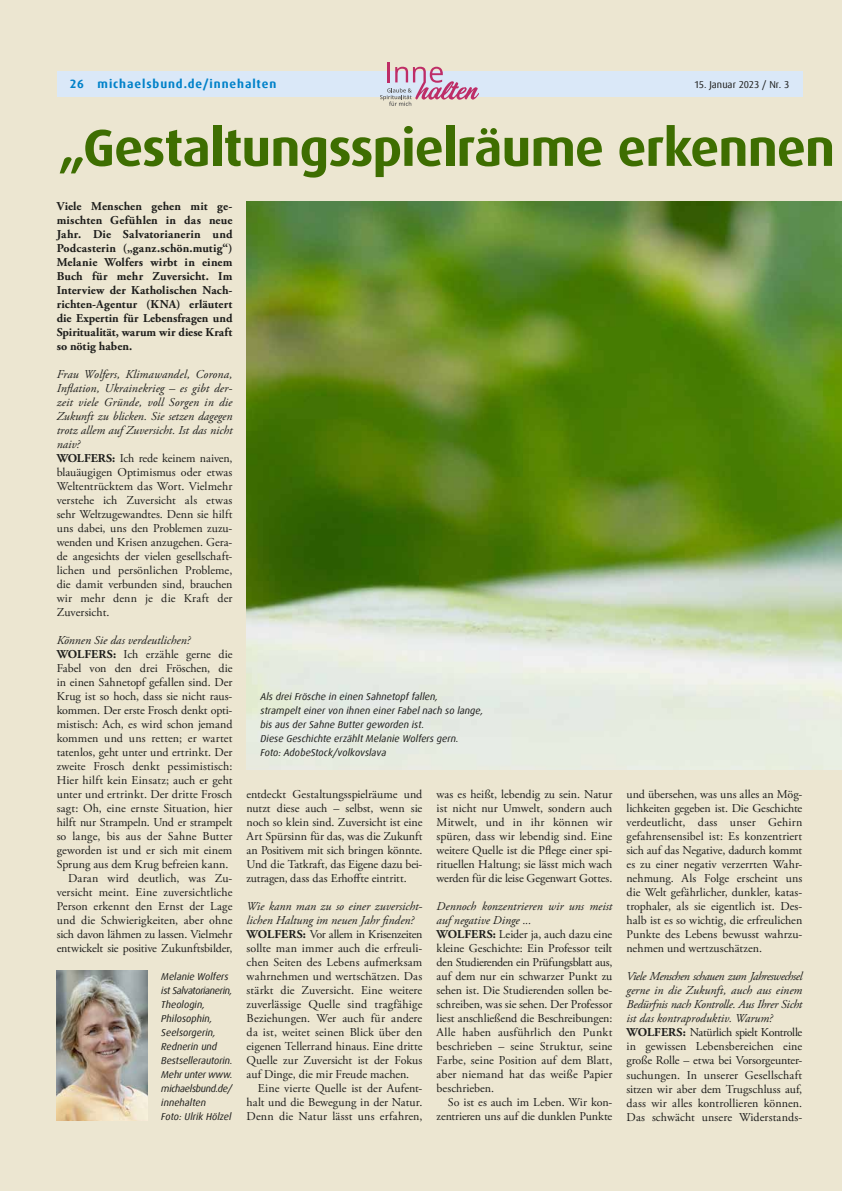
<style>
.page{position:relative;width:842px;height:1191px;background:#ece6d1}
.page>*{position:absolute;margin:0;border:0;box-sizing:border-box;transform-origin:0 0}
.t1{font:700 52px "Dax Offc Pro";letter-spacing:-.02em;color:#3e6e01}
.t2{font:12px/14px "Adobe Garamond Pro";color:#1d1d1b}
.t3{font:700 12px/14px "Adobe Garamond Pro";letter-spacing:.005em;color:#1d1d1b;text-align:justify}
.t4{font:700 12px "Dax Offc Pro";letter-spacing:.075em;color:#0081c9}
.t5{font:italic 12px "Adobe Garamond Pro";color:#1d1d1b}
.t6{font:italic 10px/14px "Dax Offc Pro";color:#1d1d1b}
.t7{font:10px "Dax Offc Pro";color:#1d1d1b}
.s1{font-style:italic}
.s2{font-weight:700}
</style>
<div class="page">
<div style="left:57px;top:71px;width:745px;height:25px;background:#dae8f8"></div>
<hr style="left:388px;top:62px;width:2px;height:20px;background:#be2d67">
<svg style="left:380px;top:67px;width:99px;height:39px"></svg>
<img style="left:57px;top:970px;width:90px;height:150px">
<img style="left:247px;top:202px;width:595px;height:568px">
<p class="t4" style="left:70px;top:76px;width:208px">26 michaelsbund.de/innehalten</p>
<p class="t7" style="left:694px;top:78px;width:97px">15. Januar 2023 / Nr. 3</p>
<h1 class="t1" style="left:58px;top:114px;width:779px">„Gestaltungsspielräume erkennen</h1>
<p class="t3" style="left:57px;top:199px;width:177px">Viele Menschen gehen mit ge&shy;mischten Gefühlen in das neue Jahr. Die Salvatorianerin und Podcasterin („ganz.schön.mutig“)<br>Melanie Wolfers wirbt in einem Buch für mehr Zuversicht. Im Interview der Katholischen Nach&shy;richten-Agentur (KNA) erläutert die Expertin für Lebensfragen und Spiritualität, warum wir diese Kraft so nötig haben.</p>
<p class="t2" style="left:57px;top:367px;width:177px"><span class="s1">Frau Wolfers, Klimawandel, Corona, Inflation, Ukrainekrieg – es gibt der&shy;zeit viele Gründe, voll Sorgen in die Zukunft zu blicken. Sie setzen dagegen trotz allem auf Zuversicht. Ist das nicht naiv?<br></span><span class="s2">WOLFERS:</span> Ich rede keinem naiven, blauäugigen Optimismus oder etwas Weltentrücktem das Wort. Vielmehr verstehe ich Zuversicht als etwas sehr Weltzugewandtes. Denn sie hilft uns dabei, uns den Problemen zuzu&shy;wenden und Krisen anzugehen. Gera&shy;de angesichts der vielen gesellschaft&shy;lichen und persönlichen Probleme, die damit verbunden sind, brauchen wir mehr denn je die Kraft der Zuversicht.</p>
<p class="t5" style="left:57px;top:633px;width:135px">Können Sie das verdeutlichen?</p>
<p class="t2" style="left:57px;top:647px;width:177px"><span class="s2">WOLFERS:</span> Ich erzähle gerne die</p>
<p class="t2" style="left:57px;top:661px;width:177px">Fabel von den drei Fröschen, die</p>
<p class="t2" style="left:57px;top:675px;width:177px">in einen Sahnetopf gefallen sind. Der</p>
<p class="t2" style="left:57px;top:689px;width:177px">Krug ist so hoch, dass sie nicht raus-</p>
<p class="t2" style="left:57px;top:703px;width:177px">kommen. Der erste Frosch denkt opti-</p>
<p class="t2" style="left:57px;top:717px;width:177px">mistisch: Ach, es wird schon jemand</p>
<p class="t2" style="left:57px;top:731px;width:177px">kommen und uns retten; er wartet</p>
<p class="t2" style="left:57px;top:745px;width:177px">tatenlos, geht unter und ertrinkt. Der</p>
<p class="t2" style="left:57px;top:759px;width:177px">zweite Frosch denkt pessimistisch:</p>
<p class="t2" style="left:57px;top:773px;width:177px">Hier hilft kein Einsatz; auch er geht</p>
<p class="t2" style="left:57px;top:787px;width:177px">unter und ertrinkt. Der dritte Frosch</p>
<p class="t2" style="left:57px;top:801px;width:177px">sagt: Oh, eine ernste Situation, hier</p>
<p class="t2" style="left:57px;top:815px;width:177px">hilft nur Strampeln. Und er strampelt</p>
<p class="t2" style="left:57px;top:829px;width:177px">so lange, bis aus der Sahne Butter</p>
<p class="t2" style="left:57px;top:843px;width:177px">geworden ist und er sich mit einem</p>
<p class="t2" style="left:57px;top:857px;width:173px">Sprung aus dem Krug befreien kann.</p>
<p class="t2" style="left:68px;top:871px;width:166px">Daran wird deutlich, was Zu-</p>
<p class="t2" style="left:57px;top:885px;width:177px">versicht meint. Eine zuversichtliche</p>
<p class="t2" style="left:57px;top:899px;width:177px">Person erkennt den Ernst der Lage</p>
<p class="t2" style="left:57px;top:913px;width:177px">und die Schwierigkeiten, aber ohne</p>
<p class="t2" style="left:57px;top:927px;width:177px">sich davon lähmen zu lassen. Vielmehr</p>
<p class="t2" style="left:57px;top:941px;width:177px">entwickelt sie positive Zukunftsbilder,</p>
<p class="t6" style="left:261px;top:689px;width:224px">Als drei Frösche in einen Sahnetopf fallen,<br>strampelt einer von ihnen einer Fabel nach so lange, bis aus der Sahne Butter geworden ist.<br>Diese Geschichte erzählt Melanie Wolfers gern.<br>Foto: AdobeStock/volkovslava</p>
<p class="t2" style="left:247px;top:787px;width:177px;text-align:justify">entdeckt Gestaltungsspielräume und nutzt diese auch – selbst, wenn sie noch so klein sind. Zuversicht ist eine Art Spürsinn für das, was die Zukunft an Positivem mit sich bringen könnte.<br>Und die Tatkraft, das Eigene dazu bei&shy;zutragen, dass das Erhoffte eintritt.</p>
<p class="t2" style="left:247px;top:900px;width:177px"><span class="s1">Wie kann man zu so einer zuversicht&shy;lichen Haltung im neuen Jahr finden?<br></span><span class="s2">WOLFERS:</span> Vor allem in Krisenzeiten sollte man immer auch die erfreuli&shy;chen Seiten des Lebens aufmerksam wahrnehmen und wertschätzen. Das stärkt die Zuversicht. Eine weitere zuverlässige Quelle sind tragfähige Beziehungen. Wer auch für andere da ist, weitet seinen Blick über den eigenen Tellerrand hinaus. Eine dritte Quelle zur Zuversicht ist der Fokus auf Dinge, die mir Freude machen.</p>
<p class="t2" style="left:247px;top:1082px;width:177px;text-align:justify;text-indent:11px">Eine vierte Quelle ist der Aufent&shy;halt und die Bewegung in der Natur.<br>Denn die Natur lässt uns erfahren,</p>
<p class="t2" style="left:437px;top:788px;width:177px;text-align:justify">was es heißt, lebendig zu sein. Natur ist nicht nur Umwelt, sondern auch Mitwelt, und in ihr können wir spüren, dass wir lebendig sind. Eine weitere Quelle ist die Pflege einer spi&shy;rituellen Haltung; sie lässt mich wach werden für die leise Gegenwart Gottes.</p>
<p class="t2" style="left:437px;top:900px;width:177px"><span class="s1">Dennoch konzentrieren wir uns meist auf negative Dinge ...<br></span><span class="s2">WOLFERS:</span> Leider ja, auch dazu eine kleine Geschichte: Ein Professor teilt den Studierenden ein Prüfungsblatt aus, auf dem nur ein schwarzer Punkt zu sehen ist. Die Studierenden sollen be&shy;schreiben, was sie sehen. Der Professor liest anschließend die Beschreibungen:<br>Alle haben ausführlich den Punkt beschrieben – seine Struktur, seine Farbe, seine Position auf dem Blatt, aber niemand hat das weiße Papier beschrieben.</p>
<p class="t2" style="left:437px;top:1096px;width:177px;text-align:right">So ist es auch im Leben. Wir kon&shy;zentrieren uns auf die dunklen Punkte</p>
<p class="t2" style="left:626px;top:788px;width:177px;text-align:justify">und übersehen, was uns alles an Mög&shy;lichkeiten gegeben ist. Die Geschichte verdeutlicht, dass unser Gehirn gefahrensensibel ist: Es konzentriert sich auf das Negative, dadurch kommt es zu einer negativ verzerrten Wahr&shy;nehmung. Als Folge erscheint uns die Welt gefährlicher, dunkler, katas&shy;trophaler, als sie eigentlich ist. Des&shy;halb ist es so wichtig, die erfreulichen Punkte des Lebens bewusst wahrzu&shy;nehmen und wertzuschätzen.</p>
<p class="t2" style="left:626px;top:970px;width:177px"><span class="s1">Viele Menschen schauen zum Jahreswechsel gerne in die Zukunft, auch aus einem Bedürfnis nach Kontrolle. Aus Ihrer Sicht ist das kontraproduktiv. Warum?<br></span><span class="s2">WOLFERS:</span> Natürlich spielt Kontrolle in gewissen Lebensbereichen eine große Rolle – etwa bei Vorsorgeunter&shy;suchungen. In unserer Gesellschaft sitzen wir aber dem Trugschluss auf, dass wir alles kontrollieren können.<br>Das schwächt unsere Widerstands-</p>
<p class="t6" style="left:161px;top:969px;width:73px">Melanie Wolfers ist Salvatorianerin,<br>Theologin,<br>Philosophin,<br>Seelsorgerin,<br>Rednerin und<br>Bestsellerautorin.<br>Mehr unter www. michaelsbund.de/ innehalten<br>Foto: Ulrik Hölzel</p>
</div>
